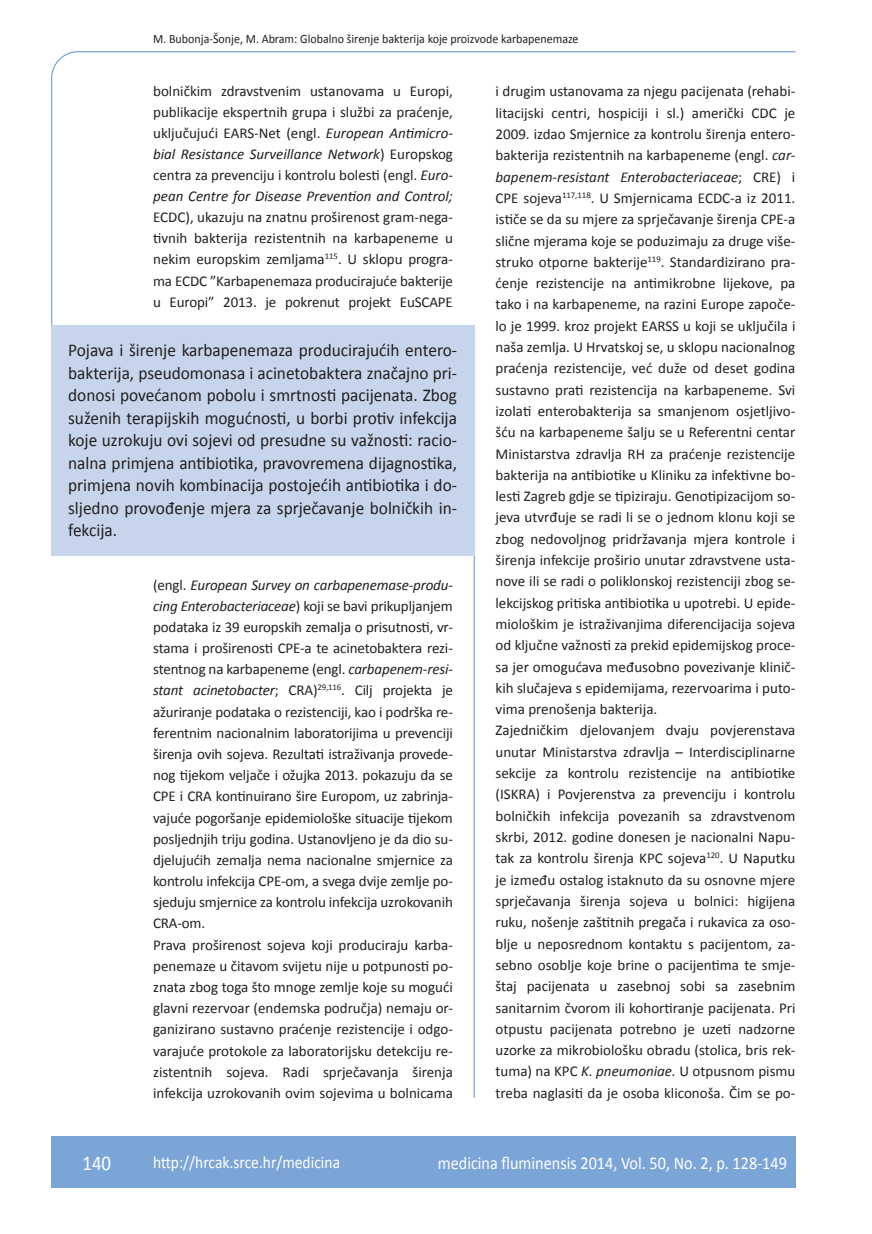
<style>
.page{position:relative;width:872px;height:1234px;background:#fff}
.page>*{position:absolute;margin:0;border:0;box-sizing:border-box;transform-origin:0 0}
.t1{font:21px "Calibri";color:#fff;scale:.9 1}
.t2{font:18px/22.5px "Calibri";color:#231f20;text-align:justify;scale:.96 1}
.t3{font:18px "Calibri";color:#fff;scale:.9 1}
.t4{font:17.25px "Calibri";color:#fff;scale:.9 1}
.t5{font:15px/21.3px "Calibri";color:#231f20;text-align:justify}
.t6{font:12.75px "Calibri";color:#231f20;scale:.94 1}
.s1{font-style:italic}
</style>
<div class="page">
<svg style="left:51px;top:51px;width:745px;height:275px"></svg>
<hr style="left:473px;top:556px;width:2px;height:541px;background:#7ca5d7">
<div style="left:51px;top:1135px;width:744px;height:51px;background:#7ca5d7"></div>
<div style="left:51px;top:325px;width:423px;height:231px;background:#c6d5ec"></div>
<p class="t6" style="left:153px;top:30px;width:454px">M. Bubonja-Šonje, M. Abram: Globalno širenje bakterija koje proizvode karbapenemaze</p>
<p class="t5" style="left:153px;top:80px;width:301px">bolničkim zdravstvenim ustanovama u Europi, publikacije ekspertnih grupa i službi za praćenje, uključujući EARS-Net (engl. <span class="s1">European Antimicro&shy;bial Resistance Surveillance Network</span>) Europskog centra za prevenciju i kontrolu bolesti (engl. <span class="s1">Euro&shy;pean Centre for Disease Prevention and Control;</span></p>
<p class="t5" style="left:153px;top:206px;width:301px">ECDC), ukazuju na znatnu proširenost gram-nega&shy;tivnih bakterija rezistentnih na karbapeneme u nekim europskim zemljama<sup>115</sup>. U sklopu progra&shy;ma ECDC ”Karbapenemaza producirajuće bakterije u Europi” 2013. je pokrenut projekt EuSCAPE</p>
<p class="t2" style="left:68px;top:338px;width:406px">Pojava i širenje karbapenemaza producirajućih entero&shy;bakterija, pseudomonasa i acinetobaktera značajno pri&shy;donosi povećanom pobolu i smrtnosti pacijenata. Zbog suženih terapijskih mogućnosti, u borbi protiv infekcija koje uzrokuju ovi sojevi od presudne su važnosti: racio&shy;nalna primjena antibiotika, pravovremena dijagnostika, primjena novih kombinacija postojećih antibiotika i do&shy;sljedno provođenje mjera za sprječavanje bolničkih in&shy;fekcija.</p>
<p class="t5" style="left:153px;top:573px;width:301px;text-align:left">(engl. <span class="s1">European Survey on carbapenemase-produ&shy;cing Enterobacteriaceae</span>) koji se bavi prikupljanjem podataka iz 39 europskih zemalja o prisutnosti, vr&shy;stama i proširenosti CPE-a te acinetobaktera rezi&shy;stentnog na karbapeneme (engl. <span class="s1">carbapenem-resi&shy;stant acinetobacter</span>; CRA)<sup>29,116</sup>. Cilj projekta je ažuriranje podataka o rezistenciji, kao i podrška re&shy;ferentnim nacionalnim laboratorijima u prevenciji širenja ovih sojeva. Rezultati istraživanja provede&shy;nog tijekom veljače i ožujka 2013. pokazuju da se CPE i CRA kontinuirano šire Europom, uz zabrinja&shy;vajuće pogoršanje epidemiološke situacije tijekom posljednjih triju godina. Ustanovljeno je da dio su&shy;djelujućih zemalja nema nacionalne smjernice za kontrolu infekcija CPE-om, a svega dvije zemlje po&shy;sjeduju smjernice za kontrolu infekcija uzrokovanih CRA-om.<br>Prava proširenost sojeva koji produciraju karba&shy;penemaze u čitavom svijetu nije u potpunosti po&shy;znata zbog toga što mnoge zemlje koje su mogući glavni rezervoar (endemska područja) nemaju or&shy;ganizirano sustavno praćenje rezistencije i odgo&shy;varajuće protokole za laboratorijsku detekciju re&shy;zistentnih sojeva. Radi sprječavanja širenja infekcija uzrokovanih ovim sojevima u bolnicama</p>
<p class="t5" style="left:495px;top:80px;width:301px;text-align:left">i drugim ustanovama za njegu pacijenata (rehabi&shy;litacijski centri, hospiciji i sl.) američki CDC je 2009. izdao Smjernice za kontrolu širenja entero&shy;bakterija rezistentnih na karbapeneme (engl. <span class="s1">car&shy;bapenem-resistant Enterobacteriaceae</span>; CRE) i CPE sojeva<sup>117,118</sup>. U Smjernicama ECDC-a iz 2011. ističe se da su mjere za sprječavanje širenja CPE-a slične mjerama koje se poduzimaju za druge više&shy;struko otporne bakterije<sup>119</sup>. Standardizirano pra&shy;ćenje rezistencije na antimikrobne lijekove, pa tako i na karbapeneme, na razini Europe započe&shy;lo je 1999. kroz projekt EARSS u koji se uključila i naša zemlja. U Hrvatskoj se, u sklopu nacionalnog praćenja rezistencije, već duže od deset godina sustavno prati rezistencija na karbapeneme. Svi izolati enterobakterija sa smanjenom osjetljivo&shy;šću na karbapeneme šalju se u Referentni centar Ministarstva zdravlja RH za praćenje rezistencije bakterija na antibiotike u Kliniku za infektivne bo&shy;lesti Zagreb gdje se tipiziraju. Genotipizacijom so&shy;jeva utvrđuje se radi li se o jednom klonu koji se zbog nedovoljnog pridržavanja mjera kontrole i širenja infekcije proširio unutar zdravstvene usta&shy;nove ili se radi o poliklonskoj rezistenciji zbog se&shy;lekcijskog pritiska antibiotika u upotrebi. U epide&shy;miološkim je istraživanjima diferencijacija sojeva od ključne važnosti za prekid epidemijskog proce&shy;sa jer omogućava međusobno povezivanje klinič&shy;kih slučajeva s epidemijama, rezervoarima i puto&shy;vima prenošenja bakterija.<br>Zajedničkim djelovanjem dvaju povjerenstava unutar Ministarstva zdravlja – Interdisciplinarne sekcije za kontrolu rezistencije na antibiotike (ISKRA) i Povjerenstva za prevenciju i kontrolu bolničkih infekcija povezanih sa zdravstvenom skrbi, 2012. godine donesen je nacionalni Napu&shy;tak za kontrolu širenja KPC sojeva<sup>120</sup>. U Naputku je između ostalog istaknuto da su osnovne mjere sprječavanja širenja sojeva u bolnici: higijena ruku, nošenje zaštitnih pregača i rukavica za oso&shy;blje u neposrednom kontaktu s pacijentom, za&shy;sebno osoblje koje brine o pacijentima te smje&shy;štaj pacijenata u zasebnoj sobi sa zasebnim sanitarnim čvorom ili kohortiranje pacijenata. Pri otpustu pacijenata potrebno je uzeti nadzorne uzorke za mikrobiološku obradu (stolica, bris rek&shy;tuma) na KPC <span class="s1">K. pneumoniae.</span> U otpusnom pismu treba naglasiti da je osoba kliconoša. Čim se po-</p>
<h1 class="t1" style="left:82px;top:1149px;width:33px">140</h1>
<p class="t4" style="left:153px;top:1150px;width:209px">http://hrcak.srce.hr/medicina</p>
<p class="t3" style="left:438px;top:1151px;width:389px">medicina fluminensis 2014, Vol. 50, No. 2, p. 128-149</p>
</div>
